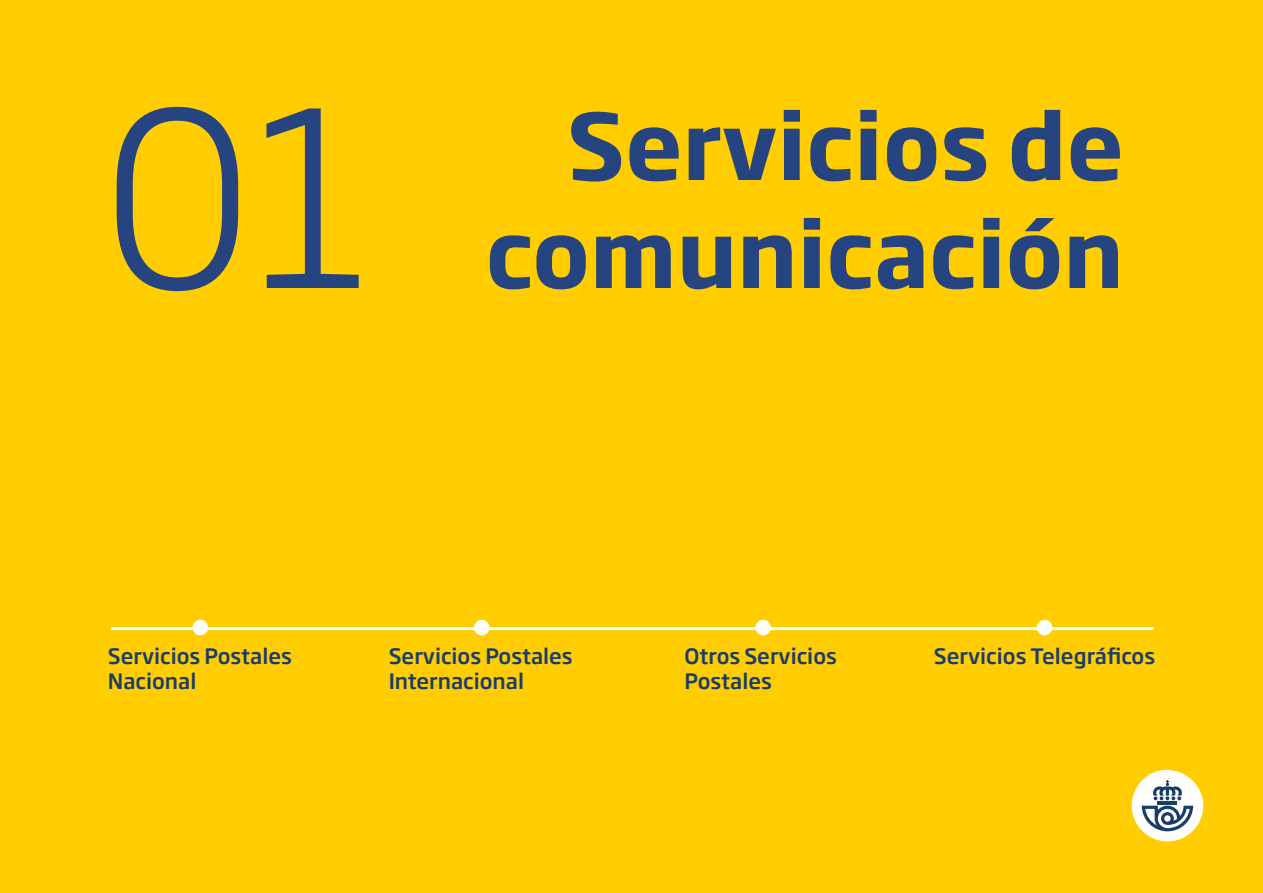
<style>
.page{position:relative;width:1263px;height:893px;background:#ffcd00}
.page>*{position:absolute;margin:0;border:0;box-sizing:border-box;transform-origin:0 0}
.t1{font:300 240px "Soho Gothic Pro";color:#254480}
.t2{font:700 90px/108px "Soho Gothic Pro";color:#254480;text-align:right}
.t3{font:500 21px/25.2px "Soho Gothic Pro";color:#193c6b}
</style>
<div class="page">
<div style="left:1131px;top:770px;width:72px;height:72px;background:#fff;border-radius:50%"></div>
<svg style="left:1153px;top:780px;width:29px;height:20px"></svg>
<hr style="left:1158px;top:801px;width:19px;height:4px;background:#193c6b">
<svg style="left:1142px;top:806px;width:51px;height:25px"></svg>
<hr style="left:111px;top:627px;width:1043px;height:3px;background:#fff">
<div style="left:193px;top:620px;width:15px;height:15px;background:#fff;border-radius:50%"></div>
<div style="left:474px;top:620px;width:15px;height:15px;background:#fff;border-radius:50%"></div>
<div style="left:755px;top:620px;width:16px;height:15px;background:#fff;border-radius:50%"></div>
<div style="left:1037px;top:620px;width:15px;height:15px;background:#fff;border-radius:50%"></div>
<h1 class="t1" style="left:102px;top:12px;width:271px">01</h1>
<h2 class="t2" style="left:486px;top:87px;width:640px">Servicios de comunicación</h2>
<p class="t3" style="left:108px;top:642px;width:185px">Servicios Postales<br>Nacional</p>
<p class="t3" style="left:389px;top:642px;width:185px">Servicios Postales<br>Internacional</p>
<p class="t3" style="left:684px;top:642px;width:154px">Otros Servicios<br>Postales</p>
<p class="t3" style="left:934px;top:642px;width:223px">Servicios Telegráficos</p>
</div>
